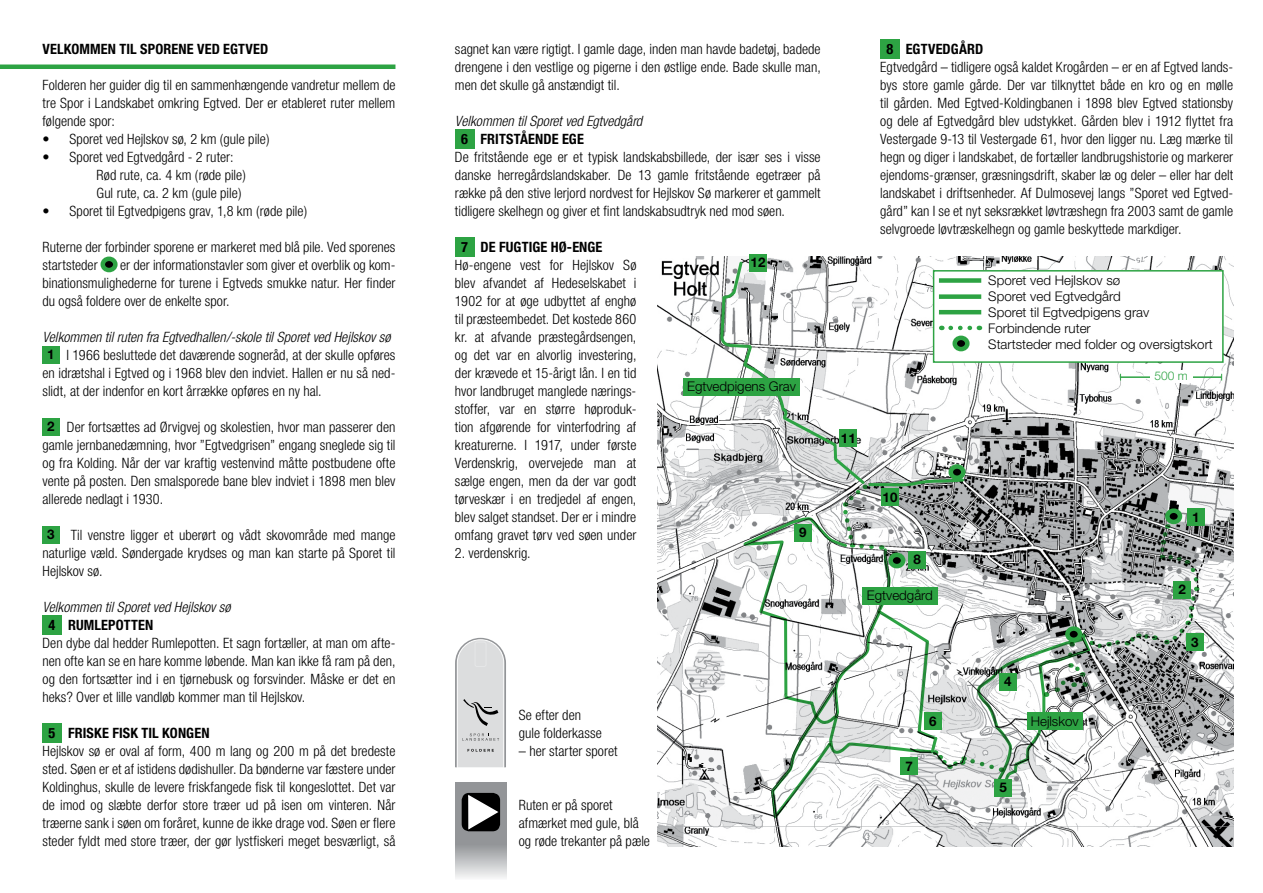
<style>
.page{position:relative;width:1263px;height:893px;background:#fff}
.page>*{position:absolute;margin:0;border:0;box-sizing:border-box;transform-origin:0 0}
.t1{font:300 condensed 14.25px/18px "Helvetica Neue";color:#000;text-align:justify}
.t2{font:italic 300 condensed 14.25px "Helvetica Neue";color:#000}
.t3{font:700 condensed 14.25px "Helvetica Neue";letter-spacing:.01em;color:#000}
.t4{font:300 13.35px/16px "Helvetica Neue";color:#000}
.t5{font:700 13.35px "Helvetica Neue";color:#000}
.t6{font:300 12px "Helvetica Neue";color:#2da343}
.s1{font-weight:700;font-stretch:normal;font-size:13.35px}
</style>
<div class="page">
<div style="left:43px;top:615px;width:19px;height:19px;background:#2da343"></div>
<div style="left:43px;top:723px;width:19px;height:19px;background:#2da343"></div>
<div style="left:455px;top:129px;width:19px;height:19px;background:#2da343"></div>
<div style="left:455px;top:237px;width:19px;height:19px;background:#2da343"></div>
<div style="left:880px;top:39px;width:19px;height:19px;background:#2da343"></div>
<div style="left:43px;top:346px;width:17px;height:17px;background:#2da343"></div>
<div style="left:43px;top:418px;width:17px;height:17px;background:#2da343"></div>
<div style="left:43px;top:526px;width:17px;height:17px;background:#2da343"></div>
<hr style="left:0;top:65px;width:395px;height:4px;background:#2da343">
<svg style="left:455px;top:638px;width:51px;height:130px;background:#d3d4d5"></svg>
<div style="left:455px;top:782px;width:51px;height:64px;background:#939598"></div>
<svg style="left:461px;top:792px;width:39px;height:39px;background:#626262"></svg>
<div style="left:455px;top:844px;width:51px;height:36px;background:linear-gradient(to bottom,#929598,#f6f6f7)"></div>
<img style="left:658px;top:257px;width:575px;height:589px">
<div style="left:1187px;top:508px;width:17px;height:17px;background:#2da343"></div>
<div style="left:1186px;top:634px;width:17px;height:17px;background:#2da343"></div>
<div style="left:683px;top:378px;width:117px;height:17px;background:#2da343"></div>
<div style="left:749px;top:254px;width:17px;height:17px;background:#2da343"></div>
<hr style="left:1120px;top:377px;width:102px;height:1px;background:#2da343">
<div style="left:934px;top:271px;width:289px;height:91px;background:#fff"></div>
<svg style="left:719px;top:259px;width:481px;height:561px"></svg>
<div style="left:939px;top:294px;width:42px;height:5px;background:#2da343"></div>
<div style="left:939px;top:278px;width:42px;height:5px;background:#2da343"></div>
<hr style="left:939px;top:310px;width:42px;height:4px;background:#2da343">
<svg style="left:951px;top:467px;width:12px;height:11px"></svg>
<div style="left:948px;top:464px;width:17px;height:16px;border:4px solid #2da343;border-radius:50%"></div>
<svg style="left:955px;top:338px;width:12px;height:11px"></svg>
<div style="left:952px;top:336px;width:17px;height:15px;border:4px solid #2da343;border-radius:50%"></div>
<svg style="left:890px;top:555px;width:13px;height:11px"></svg>
<div style="left:888px;top:553px;width:17px;height:15px;border:4px solid #2da343;border-radius:50%"></div>
<div style="left:103px;top:259px;width:12px;height:11px;background:#000;border-radius:50%"></div>
<div style="left:101px;top:257px;width:17px;height:15px;border:4px solid #2da343;border-radius:50%"></div>
<svg style="left:1167px;top:511px;width:13px;height:11px"></svg>
<div style="left:1165px;top:508px;width:17px;height:16px;border:4px solid #2da343;border-radius:50%"></div>
<svg style="left:1067px;top:629px;width:13px;height:11px"></svg>
<div style="left:1065px;top:626px;width:17px;height:16px;border:4px solid #2da343;border-radius:50%"></div>
<p class="t3" style="left:43px;top:40px;width:227px">VELKOMMEN TIL SPORENE VED EGTVED</p>
<p class="t1" style="left:43px;top:76px;width:354px">Folderen her guider dig til en sammenhængende vandretur mellem de tre Spor i Landskabet omkring Egtved. Der er etableret ruter mellem følgende spor:</p>
<p class="t1" style="left:43px;top:130px;width:229px">• Sporet ved Hejlskov sø, 2 km (gule pile)</p>
<p class="t1" style="left:97px;top:148px;width:151px;text-align:left;text-indent:-54px">• Sporet ved Egtvedgård - 2 ruter:<br>Rød rute, ca. 4 km (røde pile)<br>Gul rute, ca. 2 km (gule pile)</p>
<p class="t1" style="left:43px;top:202px;width:266px">• Sporet til Egtvedpigens grav, 1,8 km (røde pile)</p>
<p class="t1" style="left:43px;top:238px;width:354px">Ruterne der forbinder sporene er markeret med blå pile. Ved sporenes startsteder</p>
<p class="t1" style="left:43px;top:256px;width:354px;text-indent:78px">er der informationstavler som giver et overblik og kom&shy;binationsmulighederne for turene i Egtveds smukke natur. Her finder du også foldere over de enkelte spor.</p>
<p class="t2" style="left:43px;top:329px;width:349px">Velkommen til ruten fra Egtvedhallen/-skole til Sporet ved Hejlskov sø</p>
<p class="t1" style="left:47px;top:346px;width:350px"><span class="s1">1</span> I 1966 besluttede det daværende sogneråd, at der skulle opføres</p>
<p class="t1" style="left:43px;top:364px;width:354px">en idrætshal i Egtved og i 1968 blev den indviet. Hallen er nu så ned-</p>
<p class="t1" style="left:43px;top:382px;width:281px">slidt, at der indenfor en kort årrække opføres en ny hal.</p>
<p class="t1" style="left:43px;top:418px;width:354px;text-indent:5px"><span class="s1">2</span> Der fortsættes ad Ørvigvej og skolestien, hvor man passerer den gamle jernbanedæmning, hvor ”Egtvedgrisen” engang sneglede sig til og fra Kolding. Når der var kraftig vestenvind måtte postbudene ofte vente på posten. Den smalsporede bane blev indviet i 1898 men blev allerede nedlagt i 1930.</p>
<p class="t1" style="left:43px;top:526px;width:354px;text-indent:5px"><span class="s1">3</span> Til venstre ligger et uberørt og vådt skovområde med mange naturlige væld. Søndergade krydses og man kan starte på Sporet til Hejlskov sø.</p>
<p class="t2" style="left:43px;top:599px;width:190px">Velkommen til Sporet ved Hejlskov sø</p>
<p class="t3" style="left:49px;top:616px;width:106px">4 RUMLEPOTTEN</p>
<p class="t1" style="left:43px;top:634px;width:354px">Den dybe dal hedder Rumlepotten. Et sagn fortæller, at man om afte&shy;nen ofte kan se en hare komme løbende. Man kan ikke få ram på den, og den fortsætter ind i en tjørnebusk og forsvinder. Måske er det en heks? Over et lille vandløb kommer man til Hejlskov.</p>
<p class="t3" style="left:49px;top:724px;width:162px">5 FRISKE FISK TIL KONGEN</p>
<p class="t1" style="left:42px;top:742px;width:354px">Hejlskov sø er oval af form, 400 m lang og 200 m på det bredeste sted. Søen er et af istidens dødishuller. Da bønderne var fæstere under Koldinghus, skulle de levere friskfangede fisk til kongeslottet. Det var de imod og slæbte derfor store træer ud på isen om vinteren. Når træerne sank i søen om foråret, kunne de ikke drage vod. Søen er flere steder fyldt med store træer, der gør lystfiskeri meget besværligt, så</p>
<p class="t1" style="left:455px;top:40px;width:367px">sagnet kan være rigtigt. I gamle dage, inden man havde badetøj, badede drengene i den vestlige og pigerne i den østlige ende. Bade skulle man, men det skulle gå anstændigt til.</p>
<p class="t2" style="left:455px;top:113px;width:189px">Velkommen til Sporet ved Egtvedgård</p>
<p class="t3" style="left:461px;top:130px;width:124px">6 FRITSTÅENDE EGE</p>
<p class="t1" style="left:455px;top:148px;width:367px">De fritstående ege er et typisk landskabsbillede, der især ses i visse danske herregårdslandskaber. De 13 gamle fritstående egetræer på række på den stive lerjord nordvest for Hejlskov Sø markerer et gammelt tidligere skelhegn og giver et fint landskabsudtryk ned mod søen.</p>
<p class="t3" style="left:461px;top:238px;width:143px">7 DE FUGTIGE HØ-ENGE</p>
<p class="t1" style="left:455px;top:256px;width:183px">Hø-engene vest for Hejlskov Sø blev afvandet af Hedeselskabet i 1902 for at øge udbyttet af enghø til præsteembedet. Det kostede 860 kr. at afvande præstegårdsengen, og det var en alvorlig investering, der krævede et 15-årigt lån. I en tid hvor landbruget manglede nærings&shy;stoffer, var en større høproduk&shy;tion afgørende for vinterfodring af kreaturerne. I 1917, under første Verdenskrig, overvejede man at sælge engen, men da der var godt tørveskær i en tredjedel af engen, blev salget standset. Der er i mindre omfang gravet tørv ved søen under</p>
<p class="t1" style="left:455px;top:544px;width:77px">2. verdenskrig.</p>
<p class="t5" style="left:751px;top:254px;width:16px">12</p>
<p class="t4" style="left:687px;top:378px;width:110px">Egtvedpigens Grav</p>
<p class="t5" style="left:799px;top:524px;width:9px">9</p>
<p class="t1" style="left:519px;top:706px;width:84px">Se efter den gule folderkasse</p>
<p class="t1" style="left:519px;top:742px;width:100px">– her starter sporet</p>
<p class="t1" style="left:519px;top:796px;width:133px;text-align:left">Ruten er på sporet afmærket med gule, blå og røde trekanter på pæle</p>
<p class="t3" style="left:886px;top:40px;width:99px">8 EGTVEDGÅRD</p>
<p class="t1" style="left:880px;top:58px;width:354px">Egtvedgård – tidligere også kaldet Krogården – er en af Egtved lands&shy;bys store gamle gårde. Der var tilknyttet både en kro og en mølle til gården. Med Egtved-Koldingbanen i 1898 blev Egtved stationsby og dele af Egtvedgård blev udstykket. Gården blev i 1912 flyttet fra Vestergade 9-13 til Vestergade 61, hvor den ligger nu. Læg mærke til hegn og diger i landskabet, de fortæller landbrugshistorie og markerer ejendoms-grænser, græsningsdrift, skaber læ og deler – eller har delt landskabet i driftsenheder. Af Dulmosevej langs ”Sporet ved Egtved&shy;gård” kan I se et nyt seksrækket løvtræshegn fra 2003 samt de gamle selvgroede løvtræskelhegn og gamle beskyttede markdiger.</p>
<p class="t4" style="left:988px;top:272px;width:226px">Sporet ved Hejlskov sø<br>Sporet ved Egtvedgård<br>Sporet til Egtvedpigens grav<br>Forbindende ruter<br>Startsteder med folder og oversigtskort</p>
<p class="t6" style="left:1154px;top:368px;width:35px">500 m</p>
<p class="t5" style="left:841px;top:430px;width:16px">11</p>
<p class="t5" style="left:883px;top:489px;width:16px">10</p>
<p class="t5" style="left:914px;top:551px;width:9px">8</p>
<p class="t4" style="left:867px;top:587px;width:67px">Egtvedgård</p>
<p class="t5" style="left:905px;top:758px;width:9px">7</p>
<p class="t5" style="left:929px;top:713px;width:9px">6</p>
<p class="t5" style="left:1004px;top:673px;width:9px">4</p>
<p class="t4" style="left:1031px;top:713px;width:49px">Hejlskov</p>
<p class="t5" style="left:999px;top:779px;width:9px">5</p>
<p class="t5" style="left:1192px;top:508px;width:9px">1</p>
<p class="t5" style="left:1178px;top:581px;width:9px">2</p>
<p class="t5" style="left:1191px;top:634px;width:9px">3</p>
</div>
